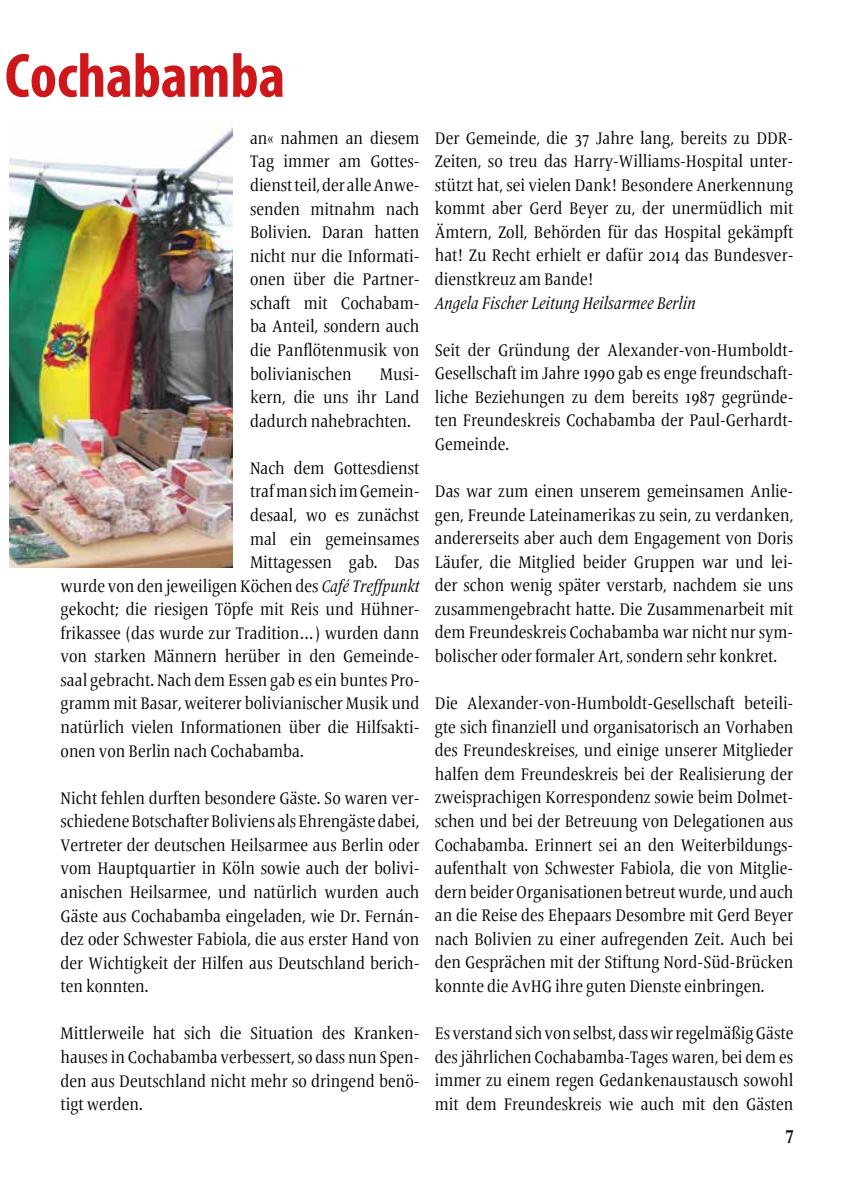
<style>
.page{position:relative;width:844px;height:1191px;background:#fff}
.page>*{position:absolute;margin:0;border:0;box-sizing:border-box;transform-origin:0 0}
.t1{font:700 condensed 63px "Myriad Pro";color:#cd171a}
.t2{font:700 condensed 19.25px "Frutiger Serif LT Pro";color:#000}
.t3{font:condensed 17.5px/23.6px "Frutiger Serif LT Pro";color:#000;text-align:justify}
.t4{font:italic condensed 17.5px "Frutiger Serif LT Pro";color:#000}
.s1{font-style:italic}
</style>
<div class="page">
<img style="left:10px;top:126px;width:223px;height:441px">
<h1 class="t1" style="left:5px;top:36px;width:282px">Cochabamba</h1>
<p class="t3" style="left:250px;top:126px;width:171px">an« nahmen an diesem Tag immer am Gottes&shy;dienst teil, der alle Anwe&shy;senden mitnahm nach Bolivien. Daran hatten nicht nur die Informati&shy;onen über die Partner&shy;schaft mit Cochabam&shy;ba Anteil, sondern auch die Panflötenmusik von bolivianischen</p>
<p class="t3" style="left:250px;top:362px;width:171px;text-indent:130px">Musi&shy;kern, die uns ihr Land dadurch nahebrachten.</p>
<p class="t3" style="left:250px;top:456px;width:171px">Nach dem Gottesdienst</p>
<p class="t3" style="left:250px;top:480px;width:171px">traf man sich im Gemein-</p>
<p class="t3" style="left:250px;top:503px;width:171px">desaal, wo es zunächst</p>
<p class="t3" style="left:250px;top:527px;width:171px">mal ein gemeinsames</p>
<p class="t3" style="left:250px;top:550px;width:171px">Mittagessen gab. Das</p>
<p class="t3" style="left:61px;top:574px;width:360px">wurde von den jeweiligen Köchen des <span class="s1">Café Treffpunkt</span></p>
<p class="t3" style="left:61px;top:597px;width:360px">gekocht; die riesigen Töpfe mit Reis und Hühner-</p>
<p class="t3" style="left:61px;top:621px;width:360px">frikassee (das wurde zur Tradition…) wurden dann</p>
<p class="t3" style="left:61px;top:645px;width:360px">von starken Männern herüber in den Gemeinde-</p>
<p class="t3" style="left:61px;top:668px;width:360px">saal gebracht. Nach dem Essen gab es ein buntes Pro-</p>
<p class="t3" style="left:61px;top:692px;width:360px">gramm mit Basar, weiterer bolivianischer Musik und</p>
<p class="t3" style="left:61px;top:715px;width:360px">natürlich vielen Informationen über die Hilfsakti-</p>
<p class="t3" style="left:61px;top:739px;width:244px">onen von Berlin nach Cochabamba.</p>
<p class="t3" style="left:61px;top:786px;width:360px">Nicht fehlen durften besondere Gäste. So waren ver&shy;schiedene Botschafter Boliviens als Ehrengäste dabei, Vertreter der deutschen Heilsarmee aus Berlin oder vom Hauptquartier in Köln sowie auch der bolivi&shy;anischen Heilsarmee, und natürlich wurden auch Gäste aus Cochabamba eingeladen, wie Dr. Fernán&shy;dez oder Schwester Fabiola, die aus erster Hand von der Wichtigkeit der Hilfen aus Deutschland berich&shy;ten konnten.</p>
<p class="t3" style="left:61px;top:1021px;width:360px">Mittlerweile hat sich die Situation des Kranken&shy;hauses in Cochabamba verbessert, so dass nun Spen&shy;den aus Deutschland nicht mehr so dringend benö&shy;tigt werden.</p>
<p class="t3" style="left:435px;top:126px;width:360px">Der Gemeinde, die 37 Jahre lang, bereits zu DDR-Zeiten, so treu das Harry-Williams-Hospital unter&shy;stützt hat, sei vielen Dank! Besondere Anerkennung kommt aber Gerd Beyer zu, der unermüdlich mit Ämtern, Zoll, Behörden für das Hospital gekämpft hat! Zu Recht erhielt er dafür 2014 das Bundesver&shy;dienstkreuz am Bande!</p>
<p class="t4" style="left:435px;top:292px;width:262px">Angela Fischer Leitung Heilsarmee Berlin</p>
<p class="t3" style="left:435px;top:338px;width:360px">Seit der Gründung der Alexander-von-Humboldt-Gesellschaft im Jahre 1990 gab es enge freundschaft&shy;liche Beziehungen zu dem bereits 1987 gegründe&shy;ten Freundeskreis Cochabamba der Paul-Gerhardt-Gemeinde.</p>
<p class="t3" style="left:435px;top:479px;width:360px">Das war zum einen unserem gemeinsamen Anlie&shy;gen, Freunde Lateinamerikas zu sein, zu verdanken, andererseits aber auch dem Engagement von Doris Läufer, die Mitglied beider Gruppen war und lei&shy;der schon wenig später verstarb, nachdem sie uns zusammengebracht hatte. Die Zusammenarbeit mit dem Freundeskreis Cochabamba war nicht nur sym&shy;bolischer oder formaler Art, sondern sehr konkret.</p>
<p class="t3" style="left:435px;top:691px;width:360px">Die Alexander-von-Humboldt-Gesellschaft beteili&shy;gte sich finanziell und organisatorisch an Vorhaben des Freundeskreises, und einige unserer Mitglieder halfen dem Freundeskreis bei der Realisierung der zweisprachigen Korrespondenz sowie beim Dolmet&shy;schen und bei der Betreuung von Delegationen aus Cochabamba. Erinnert sei an den Weiterbildungs&shy;aufenthalt von Schwester Fabiola, die von Mitglie&shy;dern beider Organisationen betreut wurde, und auch an die Reise des Ehepaars Desombre mit Gerd Beyer nach Bolivien zu einer aufregenden Zeit. Auch bei den Gesprächen mit der Stiftung Nord-Süd-Brücken konnte die AvHG ihre guten Dienste einbringen.</p>
<p class="t3" style="left:435px;top:1021px;width:360px">Es verstand sich von selbst, dass wir regelmäßig Gäste des jährlichen Cochabamba-Tages waren, bei dem es immer zu einem regen Gedankenaustausch sowohl mit dem Freundeskreis wie auch mit den Gästen</p>
<p class="t2" style="left:785px;top:1122px;width:11px">7</p>
</div>
